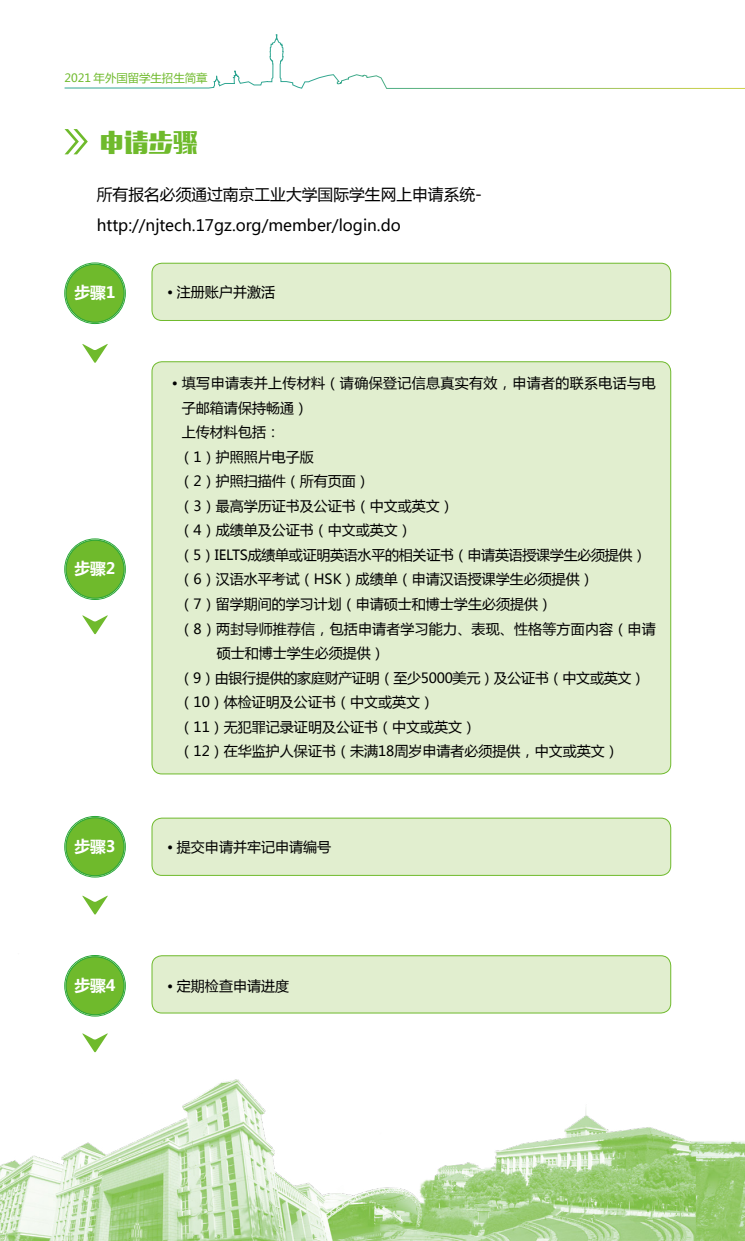
<style>
.page{position:relative;width:745px;height:1241px;background:#fff}
.page>*{position:absolute;margin:0;border:0;box-sizing:border-box;transform-origin:0 0}
.t1{font:24.5px "MF Li Hei Noncommercial";color:#6fba2c}
.t2{font:15.75px/31.5px "Microsoft Ya Hei";color:#000}
.t3{font:700 15.75px "Microsoft Ya Hei";color:#fff}
.t4{font:14px "Microsoft Ya Hei";color:#000}
.t5{font:14px "Microsoft Ya Hei";letter-spacing:-.02em;color:#000}
.t6{font:14px "Microsoft Ya Hei";letter-spacing:.025em;color:#000}
.t7{font:11.38px "Microsoft Ya Hei";color:#6fba2c}
</style>
<div class="page">
<svg style="left:64px;top:129px;width:24px;height:25px"></svg>
<div style="left:65px;top:264px;width:59px;height:59px;background:#6fba2c;border-radius:50%"></div>
<div style="left:64px;top:263px;width:61px;height:61px;border:1px solid #2aa738;border-radius:50%"></div>
<div style="left:65px;top:264px;width:59px;height:59px;border:1px solid #2aa738;border-radius:50%"></div>
<div style="left:65px;top:539px;width:59px;height:59px;background:#6fba2c;border-radius:50%"></div>
<div style="left:64px;top:538px;width:61px;height:61px;border:1px solid #2aa738;border-radius:50%"></div>
<div style="left:65px;top:539px;width:59px;height:59px;border:1px solid #2aa738;border-radius:50%"></div>
<div style="left:65px;top:817px;width:59px;height:59px;background:#6fba2c;border-radius:50%"></div>
<div style="left:64px;top:816px;width:61px;height:61px;border:1px solid #2aa738;border-radius:50%"></div>
<div style="left:65px;top:817px;width:59px;height:59px;border:1px solid #2aa738;border-radius:50%"></div>
<div style="left:152px;top:263px;width:518px;height:57px;background:#e1eecf;border-radius:10px"></div>
<div style="left:152px;top:263px;width:518px;height:58px;border:1px solid #6fba2c;border-radius:10px"></div>
<div style="left:152px;top:818px;width:518px;height:57px;background:#e1eecf;border-radius:10px"></div>
<div style="left:152px;top:817px;width:518px;height:58px;border:1px solid #6fba2c;border-radius:10px"></div>
<div style="left:152px;top:362px;width:518px;height:411px;background:#e1eecf;border-radius:10px"></div>
<svg style="left:82px;top:344px;width:26px;height:19px"></svg>
<svg style="left:82px;top:615px;width:26px;height:19px"></svg>
<svg style="left:82px;top:895px;width:26px;height:19px"></svg>
<img style="left:0;top:955px;width:744px;height:285px">
<svg style="left:64px;top:34px;width:680px;height:55px"></svg>
<p class="t7" style="left:64px;top:70px;width:144px">2021 年外国留学生招生简章</p>
<h1 class="t1" style="left:99px;top:128px;width:99px">申请步骤</h1>
<p class="t2" style="left:97px;top:178px;width:386px">所有报名必须通过南京工业大学国际学生网上申请系统&shy;http://njtech.17gz.org/member/login.do</p>
<p class="t3" style="left:74px;top:281px;width:43px">步骤1</p>
<p class="t4" style="left:167px;top:282px;width:109px">• 注册账户并激活</p>
<p class="t3" style="left:74px;top:557px;width:43px">步骤2</p>
<p class="t6" style="left:172px;top:374px;width:485px">• 填写申请表并上传材料（请确保登记信息真实有效，申请者的联系电话与电</p>
<p class="t4" style="left:182px;top:398px;width:128px">子邮箱请保持畅通）</p>
<p class="t4" style="left:182px;top:423px;width:100px">上传材料包括：</p>
<p class="t4" style="left:179px;top:447px;width:136px">（1）护照照片电子版</p>
<p class="t4" style="left:179px;top:472px;width:192px">（2）护照扫描件（所有页面）</p>
<p class="t4" style="left:179px;top:496px;width:276px">（3）最高学历证书及公证书（中文或英文）</p>
<p class="t4" style="left:179px;top:521px;width:234px">（4）成绩单及公证书（中文或英文）</p>
<p class="t5" style="left:179px;top:545px;width:468px">（5）IELTS成绩单或证明英语水平的相关证书（申请英语授课学生必须提供）</p>
<p class="t4" style="left:179px;top:570px;width:415px">（6）汉语水平考试（HSK）成绩单（申请汉语授课学生必须提供）</p>
<p class="t4" style="left:179px;top:594px;width:374px">（7）留学期间的学习计划（申请硕士和博士学生必须提供）</p>
<p class="t4" style="left:179px;top:619px;width:477px">（8）两封导师推荐信，包括申请者学习能力、表现、性格等方面内容（申请</p>
<p class="t4" style="left:216px;top:643px;width:169px">硕士和博士学生必须提供）</p>
<p class="t5" style="left:179px;top:668px;width:467px">（9）由银行提供的家庭财产证明（至少5000美元）及公证书（中文或英文）</p>
<p class="t4" style="left:179px;top:692px;width:256px">（10）体检证明及公证书（中文或英文）</p>
<p class="t4" style="left:179px;top:717px;width:298px">（11）无犯罪记录证明及公证书（中文或英文）</p>
<p class="t4" style="left:179px;top:741px;width:440px">（12）在华监护人保证书（未满18周岁申请者必须提供，中文或英文）</p>
<p class="t3" style="left:74px;top:834px;width:43px">步骤3</p>
<p class="t4" style="left:167px;top:837px;width:165px">• 提交申请并牢记申请编号</p>
<p class="t3" style="left:74px;top:973px;width:43px">步骤4</p>
<p class="t4" style="left:167px;top:976px;width:123px">• 定期检查申请进度</p>
</div>
